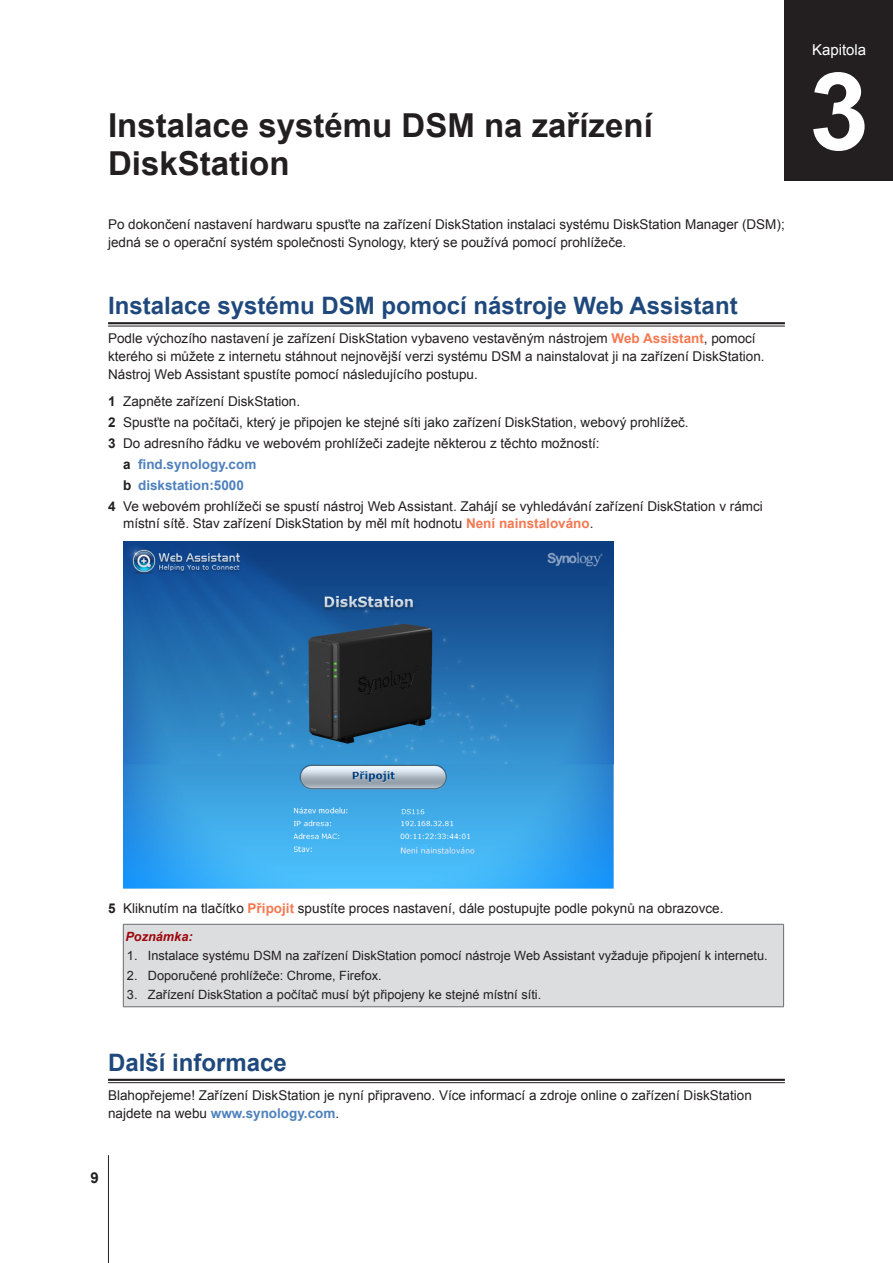
<style>
.page{position:relative;width:893px;height:1263px;background:#fff}
.page>*{position:absolute;margin:0;border:0;box-sizing:border-box;transform-origin:0 0}
.ChapterNum{font:700 108px "Arial";color:#fff}
.H1-ChapterTitle{font:700 33px/37.5px "Arial";color:#231f20}
.H2-underline{font:700 24px "Arial";color:#1f497d}
.Chapter-center{font:15px "Arial";color:#fff}
.PageNumber-sidebar{font:700 15px "Arial";color:#231f20}
.Body-sidebar{font:13.5px/18px "Arial";color:#231f20}
.t1{font:700 13.5px "Arial";color:#4f81bd}
.t2{font:12.75px "Arial";color:#231f20}
.Warning-sidebar{font:italic 700 12.75px "Arial";color:#9d070d}
.s1{font-weight:700;color:#f47953}
.s2{font-weight:700}
.s3{color:#231f20}
.s4{font-weight:700;color:#4f81bd}
</style>
<div class="page">
<hr style="left:108px;top:322px;width:677px;height:2px;background:#231f20">
<hr style="left:108px;top:326px;width:677px;height:1px;background:#231f20">
<hr style="left:108px;top:1079px;width:677px;height:2px;background:#231f20">
<hr style="left:108px;top:1082px;width:677px;height:1px;background:#231f20">
<img style="left:123px;top:541px;width:491px;height:348px">
<div style="left:123px;top:924px;width:661px;height:83px;background:#dcdddf"></div>
<hr style="left:123px;top:924px;width:661px;height:1px;background:#6c6d70">
<hr style="left:123px;top:924px;width:1px;height:82px;background:#6c6d70">
<hr style="left:783px;top:924px;width:1px;height:82px;background:#6c6d70">
<hr style="left:123px;top:1006px;width:661px;height:1px;background:#6c6d70">
<div style="left:785px;top:0;width:108px;height:180px;background:#231f20"></div>
<hr style="left:108px;top:1155px;width:1px;height:108px;background:#231f20">
<p class="H1-ChapterTitle" style="left:108px;top:108px;width:546px">Instalace systému DSM na zařízení<br>DiskStation</p>
<p class="Body-sidebar" style="left:108px;top:215px;width:678px">Po dokončení nastavení hardwaru spusťte na zařízení DiskStation instalaci systému DiskStation Manager (DSM); jedná se o operační systém společnosti Synology, který se používá pomocí prohlížeče.</p>
<p class="H2-underline" style="left:108px;top:290px;width:631px">Instalace systému DSM pomocí nástroje Web Assistant</p>
<p class="Body-sidebar" style="left:108px;top:329px;width:658px">Podle výchozího nastavení je zařízení DiskStation vybaveno vestavěným nástrojem <span class="s1">Web Assistant</span>, pomocí kterého si můžete z internetu stáhnout nejnovější verzi systému DSM a nainstalovat ji na zařízení DiskStation.<br>Nástroj Web Assistant spustíte pomocí následujícího postupu.</p>
<p class="Body-sidebar" style="left:108px;top:392px;width:194px"><span class="s2">1</span> Zapněte zařízení DiskStation.</p>
<p class="Body-sidebar" style="left:108px;top:413px;width:582px"><span class="s2">2</span> Spusťte na počítači, který je připojen ke stejné síti jako zařízení DiskStation, webový prohlížeč.</p>
<p class="Body-sidebar" style="left:108px;top:434px;width:493px"><span class="s2">3</span> Do adresního řádku ve webovém prohlížeči zadejte některou z těchto možností:</p>
<p class="t1" style="left:123px;top:455px;width:135px"><span class="s3">a</span> find.synology.com</p>
<p class="t1" style="left:123px;top:476px;width:122px"><span class="s3">b</span> diskstation:5000</p>
<p class="Body-sidebar" style="left:123px;top:498px;width:641px;line-height:16.5px;text-indent:-15px"><span class="s2">4</span> Ve webovém prohlížeči se spustí nástroj Web Assistant. Zahájí se vyhledávání zařízení DiskStation v rámci místní sítě. Stav zařízení DiskStation by měl mít hodnotu <span class="s1">Není nainstalováno</span>.</p>
<p class="Chapter-center" style="left:812px;top:40px;width:56px">Kapitola</p>
<p class="ChapterNum" style="left:809px;top:40px;width:62px">3</p>
<p class="Body-sidebar" style="left:108px;top:900px;width:617px"><span class="s2">5</span> Kliknutím na tlačítko <span class="s1">Připojit</span> spustíte proces nastavení, dále postupujte podle pokynů na obrazovce.</p>
<p class="Warning-sidebar" style="left:125px;top:928px;width:69px">Poznámka:</p>
<p class="t2" style="left:127px;top:947px;width:642px">1. Instalace systému DSM na zařízení DiskStation pomocí nástroje Web Assistant vyžaduje připojení k internetu.</p>
<p class="t2" style="left:127px;top:967px;width:256px">2. Doporučené prohlížeče: Chrome, Firefox.</p>
<p class="t2" style="left:127px;top:986px;width:416px">3. Zařízení DiskStation a počítač musí být připojeny ke stejné místní síti.</p>
<p class="H2-underline" style="left:108px;top:1046px;width:180px">Další informace</p>
<p class="Body-sidebar" style="left:108px;top:1086px;width:645px">Blahopřejeme! Zařízení DiskStation je nyní připraveno. Více informací a zdroje online o zařízení DiskStation najdete na webu <span class="s4">www.synology.com</span>.</p>
<p class="PageNumber-sidebar" style="left:91px;top:1168px;width:10px">9</p>
</div>
